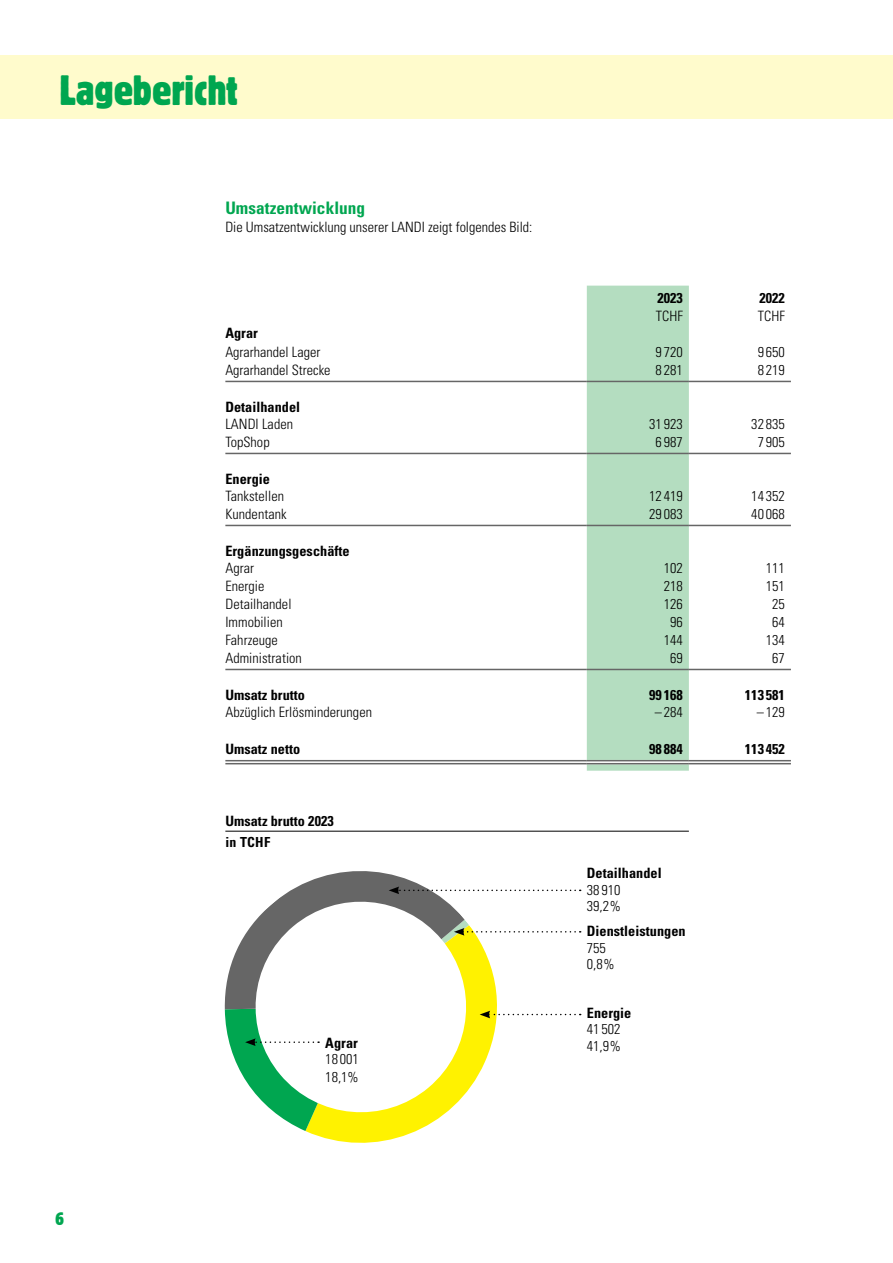
<style>
.page{position:relative;width:893px;height:1263px;background:#fff}
.page>*{position:absolute;margin:0;border:0;box-sizing:border-box;transform-origin:0 0}
.t1{font:condensed 42px "Block Pro";color:#00a650}
.t2{font:condensed 18px "Block Pro";color:#00a650}
.t3{font:700 condensed 17.25px "Univers LT Std";letter-spacing:.005em;color:#00a650}
.t4{font:300 condensed 14.25px/16.5px "Univers LT Std";letter-spacing:.005em;color:#000}
.t5{font:700 condensed 14.25px "Univers LT Std";letter-spacing:.005em;color:#000}
.t6{font:700 condensed 13.8px "Univers LT Std";letter-spacing:.02em;color:#000}
</style>
<div class="page">
<div style="left:0;top:55px;width:893px;height:64px;background:#fffbcc"></div>
<div style="left:587px;top:286px;width:102px;height:485px;background:#b4ddc0"></div>
<svg style="left:225px;top:761px;width:362px;height:2px"></svg>
<svg style="left:587px;top:761px;width:102px;height:2px"></svg>
<svg style="left:689px;top:761px;width:102px;height:1px"></svg>
<hr style="left:225px;top:760px;width:362px;height:1px;background:#666">
<hr style="left:225px;top:763px;width:362px;height:1px;background:#666">
<hr style="left:587px;top:760px;width:102px;height:1px;background:#666">
<hr style="left:587px;top:763px;width:102px;height:1px;background:#666">
<hr style="left:689px;top:760px;width:102px;height:1px;background:#666">
<hr style="left:689px;top:763px;width:102px;height:1px;background:#666">
<hr style="left:225px;top:381px;width:362px;height:1px;background:#666">
<hr style="left:587px;top:381px;width:102px;height:1px;background:#666">
<hr style="left:689px;top:381px;width:102px;height:1px;background:#666">
<hr style="left:225px;top:453px;width:362px;height:1px;background:#666">
<hr style="left:587px;top:453px;width:102px;height:1px;background:#666">
<hr style="left:689px;top:453px;width:102px;height:1px;background:#666">
<hr style="left:225px;top:525px;width:362px;height:1px;background:#666">
<hr style="left:587px;top:525px;width:102px;height:1px;background:#666">
<hr style="left:689px;top:525px;width:102px;height:1px;background:#666">
<hr style="left:225px;top:669px;width:362px;height:1px;background:#666">
<hr style="left:587px;top:669px;width:102px;height:1px;background:#666">
<hr style="left:689px;top:669px;width:102px;height:1px;background:#666">
<svg style="left:224px;top:871px;width:357px;height:272px"></svg>
<hr style="left:225px;top:831px;width:464px;height:1px;background:#000">
<h1 class="t1" style="left:60px;top:63px;width:180px">Lagebericht</h1>
<p class="t3" style="left:225px;top:197px;width:141px">Umsatzentwicklung</p>
<p class="t4" style="left:225px;top:218px;width:309px">Die Umsatzentwicklung unserer LANDI zeigt folgendes Bild:</p>
<p class="t5" style="left:657px;top:289px;width:27px">2023</p>
<p class="t4" style="left:656px;top:308px;width:29px">TCHF</p>
<p class="t5" style="left:759px;top:289px;width:27px">2022</p>
<p class="t4" style="left:758px;top:308px;width:29px">TCHF</p>
<p class="t5" style="left:225px;top:324px;width:34px">Agrar</p>
<p class="t4" style="left:225px;top:344px;width:96px">Agrarhandel Lager</p>
<p class="t4" style="left:656px;top:344px;width:29px">9 720</p>
<p class="t4" style="left:758px;top:344px;width:29px">9 650</p>
<p class="t4" style="left:225px;top:362px;width:107px">Agrarhandel Strecke</p>
<p class="t4" style="left:656px;top:362px;width:29px">8 281</p>
<p class="t4" style="left:758px;top:362px;width:29px">8 219</p>
<p class="t5" style="left:225px;top:398px;width:76px">Detailhandel</p>
<p class="t4" style="left:225px;top:416px;width:69px">LANDI Laden</p>
<p class="t4" style="left:649px;top:416px;width:35px">31 923</p>
<p class="t4" style="left:751px;top:416px;width:35px">32 835</p>
<p class="t4" style="left:225px;top:434px;width:46px">TopShop</p>
<p class="t4" style="left:656px;top:434px;width:29px">6 987</p>
<p class="t4" style="left:758px;top:434px;width:29px">7 905</p>
<p class="t5" style="left:225px;top:470px;width:46px">Energie</p>
<p class="t4" style="left:225px;top:488px;width:60px">Tankstellen</p>
<p class="t4" style="left:649px;top:488px;width:35px">12 419</p>
<p class="t4" style="left:751px;top:488px;width:35px">14 352</p>
<p class="t4" style="left:225px;top:506px;width:63px">Kundentank</p>
<p class="t4" style="left:649px;top:506px;width:35px">29 083</p>
<p class="t4" style="left:751px;top:506px;width:35px">40 068</p>
<p class="t5" style="left:225px;top:542px;width:126px">Ergänzungsgeschäfte</p>
<p class="t4" style="left:225px;top:560px;width:30px">Agrar</p>
<p class="t4" style="left:664px;top:560px;width:21px">102</p>
<p class="t4" style="left:766px;top:560px;width:21px">111</p>
<p class="t4" style="left:225px;top:578px;width:41px">Energie</p>
<p class="t4" style="left:664px;top:578px;width:21px">218</p>
<p class="t4" style="left:766px;top:578px;width:21px">151</p>
<p class="t4" style="left:225px;top:596px;width:68px">Detailhandel</p>
<p class="t4" style="left:664px;top:596px;width:21px">126</p>
<p class="t4" style="left:772px;top:596px;width:14px">25</p>
<p class="t4" style="left:225px;top:614px;width:59px">Immobilien</p>
<p class="t4" style="left:670px;top:614px;width:14px">96</p>
<p class="t4" style="left:772px;top:614px;width:14px">64</p>
<p class="t4" style="left:225px;top:632px;width:54px">Fahrzeuge</p>
<p class="t4" style="left:664px;top:632px;width:21px">144</p>
<p class="t4" style="left:766px;top:632px;width:21px">134</p>
<p class="t4" style="left:225px;top:650px;width:78px">Administration</p>
<p class="t4" style="left:670px;top:650px;width:14px">69</p>
<p class="t4" style="left:772px;top:650px;width:14px">67</p>
<p class="t5" style="left:225px;top:686px;width:81px">Umsatz brutto</p>
<p class="t5" style="left:649px;top:686px;width:35px">99 168</p>
<p class="t5" style="left:745px;top:686px;width:41px">113 581</p>
<p class="t4" style="left:225px;top:704px;width:148px">Abzüglich Erlösminderungen</p>
<p class="t4" style="left:655px;top:704px;width:30px">– 284</p>
<p class="t4" style="left:757px;top:704px;width:30px">– 129</p>
<p class="t5" style="left:225px;top:740px;width:76px">Umsatz netto</p>
<p class="t5" style="left:649px;top:740px;width:35px">98 884</p>
<p class="t5" style="left:745px;top:740px;width:41px">113 452</p>
<p class="t2" style="left:55px;top:1207px;width:10px">6</p>
<p class="t5" style="left:225px;top:812px;width:110px">Umsatz brutto 2023</p>
<p class="t6" style="left:225px;top:833px;width:46px">in TCHF</p>
<p class="t5" style="left:325px;top:1034px;width:34px">Agrar</p>
<p class="t4" style="left:325px;top:1050px;width:35px;line-height:18px">18 001<br>18,1%</p>
<p class="t5" style="left:587px;top:864px;width:76px">Detailhandel</p>
<p class="t4" style="left:587px;top:881px;width:36px">38 910<br>39,2%</p>
<p class="t5" style="left:587px;top:922px;width:100px">Dienstleistungen</p>
<p class="t4" style="left:587px;top:939px;width:29px">755<br>0,8%</p>
<p class="t5" style="left:587px;top:1004px;width:46px">Energie</p>
<p class="t4" style="left:587px;top:1021px;width:36px">41 502<br>41,9%</p>
</div>
